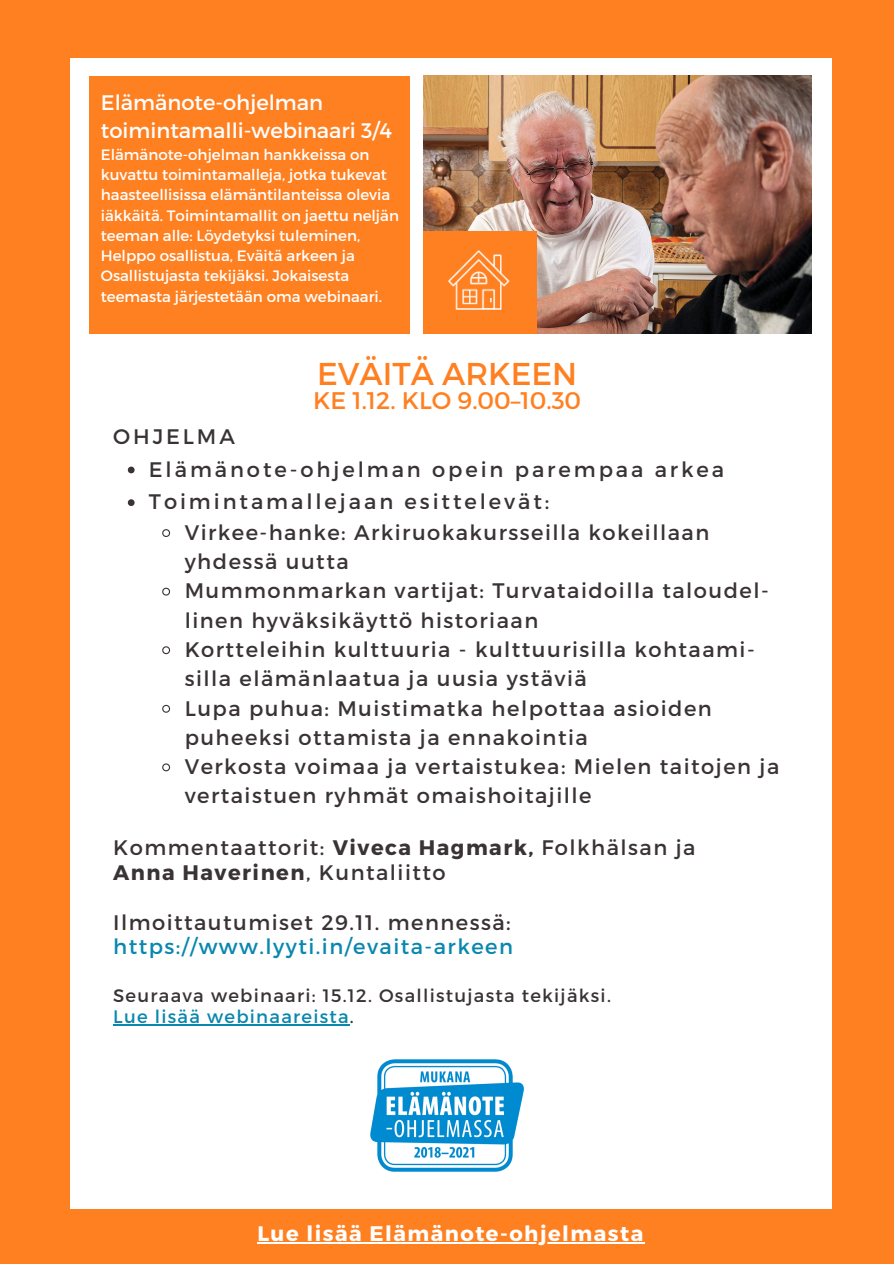
<style>
.page{position:relative;width:894px;height:1264px;background:#fff}
.page>*{position:absolute;margin:0;border:0;box-sizing:border-box;transform-origin:0 0}
.t1{font:31.5px "Montserrat";color:#ff8021}
.t2{font:24px "Montserrat";color:#ff8021}
.t3{font:21px/29.2px "Montserrat";letter-spacing:.07em;color:#3a3335}
.t4{font:21px "Montserrat";letter-spacing:.14em;color:#3a3335}
.t5{font:21px/24.8px "Montserrat";letter-spacing:.07em;color:#0987ae}
.t6{font:21px/28.2px "Montserrat";color:#fff}
.t7{font:700 21px "Montserrat";letter-spacing:.07em;color:#fff}
.t8{font:700 21px "Montserrat";letter-spacing:.07em;color:#3a3335}
.t9{font:18px "Montserrat";letter-spacing:.07em;color:#3a3335}
.t10{font:18px "Montserrat";letter-spacing:.07em;color:#0987ae}
.t11{font:15px/20.2px "Montserrat";color:#fff}
.s1{font-weight:700}
.s2{font-weight:400}
.s3{color:#3a3335}
</style>
<div class="page">
<div style="left:0;top:0;width:893px;height:1263px;background:#ff8021"></div>
<div style="left:70px;top:58px;width:761px;height:1150px;background:#fff"></div>
<svg style="left:128px;top:466px;width:6px;height:7px"></svg>
<svg style="left:128px;top:499px;width:6px;height:7px"></svg>
<svg style="left:162px;top:529px;width:9px;height:8px"></svg>
<svg style="left:162px;top:587px;width:9px;height:9px"></svg>
<svg style="left:162px;top:646px;width:9px;height:9px"></svg>
<svg style="left:162px;top:704px;width:9px;height:9px"></svg>
<svg style="left:162px;top:763px;width:9px;height:9px"></svg>
<hr style="left:113px;top:1024px;width:237px;height:1px;background:#0987ae">
<img style="left:370px;top:1059px;width:154px;height:113px">
<div style="left:89px;top:76px;width:320px;height:257px;background:#ff8021"></div>
<img style="left:423px;top:76px;width:387px;height:257px">
<img style="left:423px;top:232px;width:113px;height:101px">
<hr style="left:257px;top:1242px;width:350px;height:1px;background:#fff">
<hr style="left:607px;top:1242px;width:37px;height:1px;background:#fff">
<p class="t6" style="left:101px;top:88px;width:293px">Elämänote-ohjelman toimintamalli-webinaari 3/4</p>
<p class="t11" style="left:101px;top:144px;width:299px">Elämänote-ohjelman hankkeissa on kuvattu toimintamalleja, jotka tukevat haasteellisissa elämäntilanteissa olevia iäkkäitä. Toimintamallit on jaettu neljän teeman alle: Löydetyksi tuleminen, Helppo osallistua, Eväitä arkeen ja Osallistujasta tekijäksi. Jokaisesta teemasta järjestetään oma webinaari.</p>
<p class="t4" style="left:113px;top:423px;width:123px">OHJELMA</p>
<p class="t1" style="left:317px;top:353px;width:261px">EVÄITÄ ARKEEN</p>
<p class="t2" style="left:313px;top:385px;width:269px">KE 1.12. KLO 9.00–10.30</p>
<p class="t4" style="left:149px;top:455px;width:576px">Elämänote-ohjelman opein parempaa arkea</p>
<p class="t4" style="left:149px;top:488px;width:402px">Toimintamallejaan esittelevät:</p>
<p class="t3" style="left:185px;top:516px;width:526px">Virkee-hanke: Arkiruokakursseilla kokeillaan yhdessä uutta</p>
<p class="t3" style="left:185px;top:575px;width:585px">Mummonmarkan vartijat: Turvataidoilla taloudel&shy;linen hyväksikäyttö historiaan</p>
<p class="t3" style="left:185px;top:634px;width:571px">Kortteleihin kulttuuria - kulttuurisilla kohtaami&shy;silla elämänlaatua ja uusia ystäviä</p>
<p class="t3" style="left:185px;top:692px;width:528px">Lupa puhua: Muistimatka helpottaa asioiden puheeksi ottamista ja ennakointia</p>
<p class="t3" style="left:185px;top:751px;width:596px">Verkosta voimaa ja vertaistukea: Mielen taitojen ja vertaistuen ryhmät omaishoitajille</p>
<p class="t3" style="left:113px;top:832px;width:583px">Kommentaattorit: <span class="s1">Viveca Hagmark,</span> Folkhälsan ja</p>
<p class="t8" style="left:113px;top:858px;width:334px">Anna Haverinen<span class="s2">, Kuntaliitto</span></p>
<p class="t5" style="left:113px;top:908px;width:401px"><span class="s3">Ilmoittautumiset 29.11. mennessä: </span>https://www.lyyti.in/evaita-arkeen</p>
<p class="t9" style="left:113px;top:983px;width:499px">Seuraava webinaari: 15.12. Osallistujasta tekijäksi.</p>
<p class="t10" style="left:113px;top:1004px;width:242px">Lue lisää webinaareista<span class="s3">.</span></p>
<p class="t7" style="left:257px;top:1219px;width:387px">Lue lisää Elämänote-ohjelmasta</p>
</div>
